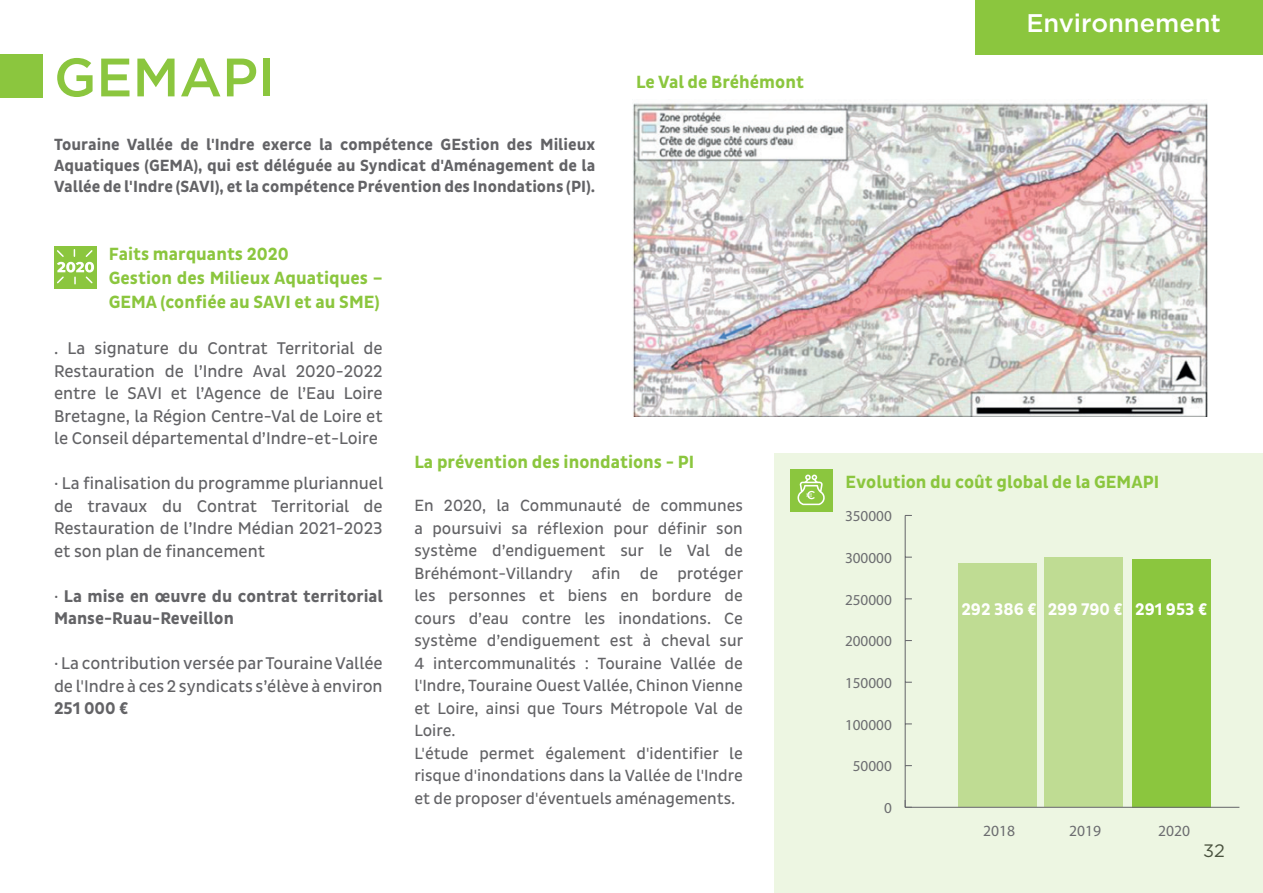
<style>
.page{position:relative;width:1263px;height:893px;background:#fff}
.page>*{position:absolute;margin:0;border:0;box-sizing:border-box;transform-origin:0 0}
.t1{font:500 54px "Gotham";color:#8bc63e}
.t2{font:500 25.5px "Gotham";color:#fff}
.t3{font:700 18px/24px "Pluto Sans Cond";color:#8bc63e}
.t4{font:18px "Gotham";color:#3e3e3f}
.t5{font:17.25px/22.5px "Pluto Sans Cond";color:#636366;text-align:justify}
.t6{font:700 17.25px/22.5px "Pluto Sans Cond";color:#636366}
.t7{font:700 17.1px "Pluto Sans Cond";color:#fff}
.t8{font:16.5px/22.5px "Pluto Sans Cond";color:#636366}
.t9{font:700 16.5px/21px "Pluto Sans Cond";color:#636366;text-align:justify}
.t10{font:15.6px "Myriad Pro";color:#6c6d70}
.t11{font:15.3px "Myriad Pro";color:#6c6d70}
.s1{font-weight:400}
</style>
<div class="page">
<div style="left:775px;top:453px;width:488px;height:440px;background:#edf6e2"></div>
<div style="left:0;top:54px;width:43px;height:44px;background:#8bc63e"></div>
<img style="left:632px;top:103px;width:576px;height:314px">
<div style="left:790px;top:469px;width:42px;height:42px;background:#8bc63e"></div>
<svg style="left:797px;top:474px;width:28px;height:31px"></svg>
<div style="left:54px;top:246px;width:42px;height:42px;background:#8bc63e"></div>
<svg style="left:57px;top:249px;width:37px;height:36px"></svg>
<div style="left:1132px;top:559px;width:78px;height:248px;background:#8bc63e"></div>
<div style="left:1045px;top:557px;width:78px;height:250px;background:#bfdc93"></div>
<div style="left:958px;top:563px;width:78px;height:244px;background:#bfdc93"></div>
<hr style="left:905px;top:807px;width:334px;height:1px;background:#6c6d70">
<hr style="left:905px;top:515px;width:1px;height:292px;background:#6c6d70">
<div style="left:976px;top:0;width:287px;height:54px;background:#8bc63e"></div>
<h1 class="t1" style="left:54px;top:47px;width:223px">GEMAPI</h1>
<p class="t9" style="left:54px;top:134px;width:543px">Touraine Vallée de l'Indre exerce la compétence GEstion des Milieux Aquatiques (GEMA), qui est déléguée au Syndicat d'Aménagement de la Vallée de l'Indre (SAVI), et la compétence Prévention des Inondations (PI).</p>
<p class="t3" style="left:636px;top:70px;width:169px">Le Val de Bréhémont</p>
<p class="t3" style="left:109px;top:242px;width:275px">Faits marquants 2020<br>Gestion des Milieux Aquatiques –<br>GEMA (confiée au SAVI et au SME)</p>
<p class="t5" style="left:54px;top:337px;width:330px">. La signature du Contrat Territorial de Restauration de l’Indre Aval 2020-2022 entre le SAVI et l’Agence de l’Eau Loire Bretagne, la Région Centre-Val de Loire et le Conseil départemental d’Indre-et-Loire</p>
<p class="t5" style="left:54px;top:472px;width:331px">· La finalisation du programme pluriannuel de travaux du Contrat Territorial de Restauration de l’Indre Médian 2021-2023 et son plan de financement</p>
<p class="t6" style="left:54px;top:585px;width:330px"><span class="s1">·</span> La mise en œuvre du contrat territorial<br>Manse-Ruau-Reveillon</p>
<p class="t5" style="left:54px;top:652px;width:330px">· La contribution versée par Touraine Vallée de l'Indre à ces 2 syndicats s’élève à environ</p>
<p class="t6" style="left:54px;top:697px;width:76px">251 000 €</p>
<p class="t3" style="left:414px;top:450px;width:281px">La prévention des inondations - PI</p>
<p class="t8" style="left:414px;top:495px;width:330px">En 2020, la Communauté de communes a poursuivi sa réflexion pour définir son système d’endiguement sur le Val de Bréhémont-Villandry afin de protéger les personnes et biens en bordure de cours d’eau contre les inondations. Ce système d’endiguement est à cheval sur 4 intercommunalités : Touraine Vallée de l'Indre, Touraine Ouest Vallée, Chinon Vienne et Loire, ainsi que Tours Métropole Val de Loire.<br>L'étude permet également d'identifier le risque d'inondations dans la Vallée de l'Indre et de proposer d'éventuels aménagements.</p>
<h2 class="t2" style="left:1026px;top:8px;width:196px">Environnement</h2>
<p class="t3" style="left:846px;top:470px;width:315px">Evolution du coût global de la GEMAPI</p>
<p class="t11" style="left:845px;top:507px;width:48px">350000</p>
<p class="t11" style="left:845px;top:548px;width:48px">300000</p>
<p class="t11" style="left:845px;top:590px;width:48px">250000</p>
<p class="t11" style="left:845px;top:632px;width:48px">200000</p>
<p class="t11" style="left:845px;top:673px;width:48px">150000</p>
<p class="t11" style="left:845px;top:715px;width:48px">100000</p>
<p class="t11" style="left:853px;top:757px;width:41px">50000</p>
<p class="t11" style="left:884px;top:798px;width:9px">0</p>
<p class="t7" style="left:961px;top:600px;width:247px">292 386 € 299 790 € 291 953 €</p>
<p class="t10" style="left:983px;top:821px;width:34px">2018</p>
<p class="t10" style="left:1069px;top:821px;width:34px">2019</p>
<p class="t10" style="left:1158px;top:821px;width:34px">2020</p>
<p class="t4" style="left:1203px;top:840px;width:23px">32</p>
</div>
